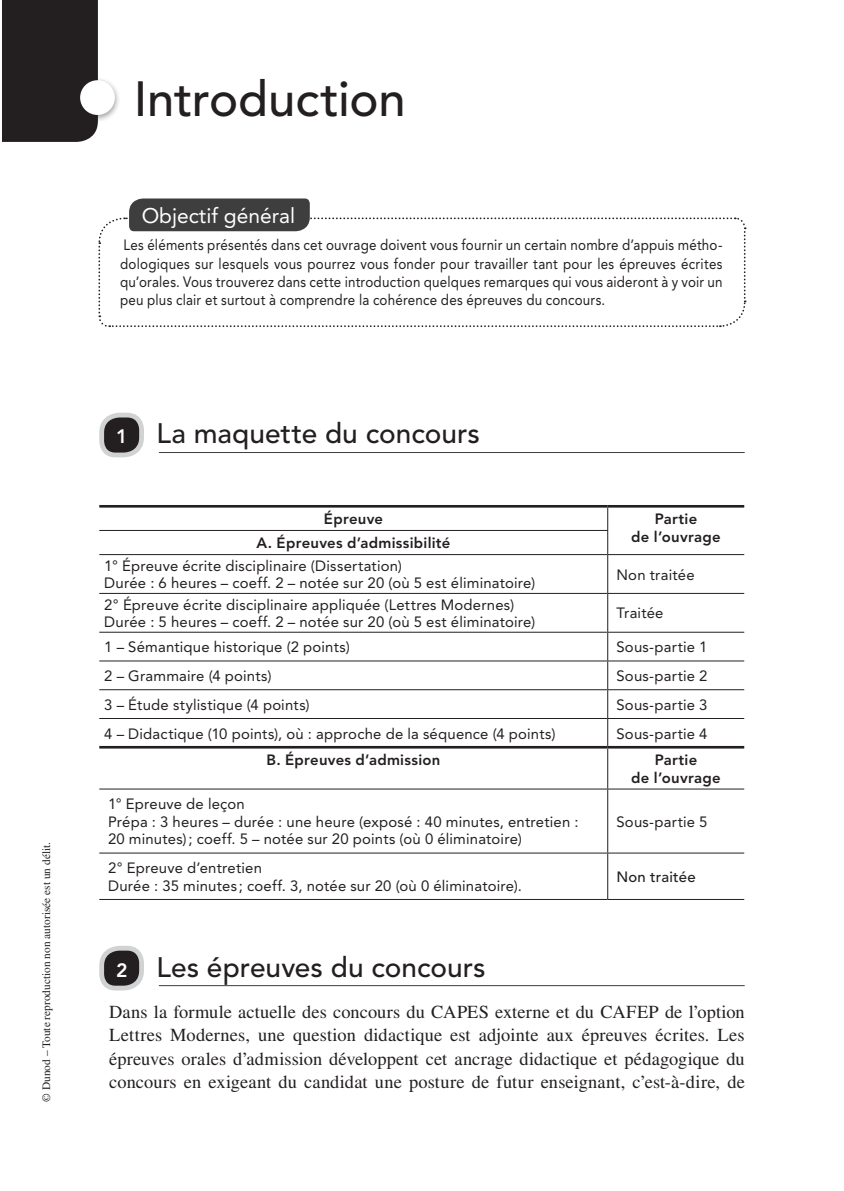
<style>
.page{position:relative;width:844px;height:1191px;background:#fff}
.page>*{position:absolute;margin:0;border:0;box-sizing:border-box;transform-origin:0 0}
.Chapitre_Titre{font:500 49px "Avenir LT Std";letter-spacing:-.005em;color:#231f20}
.t1{font:500 28px "Avenir LT Std";color:#231f20}
.t2{font:21px "Avenir LT Std";color:#fff}
.Texte_courant_1er{font:18.38px/23.6px "STIX General";letter-spacing:.01em;color:#231f20;text-align:justify}
.Tableau_texte{font:14.88px/17.7px "Avenir LT Std";letter-spacing:.015em;color:#231f20}
.Tableau_texte-2{font:14.88px/18.4px "Avenir LT Std";letter-spacing:.015em;color:#231f20;text-align:justify;scale:.9 1}
.Tableau_tetiere{font:800 14.88px/17.7px "Avenir LT Std";letter-spacing:.02em;color:#231f20;text-align:center}
.Tableau_texte-3{font:500 14.88px "Avenir LT Std";letter-spacing:.015em;color:#231f20}
.Gabarit_mention{font:11.38px "Times LT Std";color:#231f20}
.s1{font-weight:800;font-size:19.25px;color:#fff}
</style>
<div class="page">
<div style="left:2px;top:0;width:96px;height:142px;background:#231f20"></div>
<div style="left:76px;top:77px;width:45px;height:45px;background:#231f20;opacity:.4"></div>
<div style="left:80px;top:80px;width:35px;height:35px;background:#fff;border-radius:50%"></div>
<svg style="left:98px;top:198px;width:648px;height:130px"></svg>
<hr style="left:159px;top:452px;width:585px;height:1px;background:#3e3e3f">
<hr style="left:159px;top:985px;width:585px;height:1px;background:#3e3e3f">
<svg style="left:99px;top:412px;width:45px;height:46px"></svg>
<hr style="left:99px;top:852px;width:508px;height:1px;background:#231f20">
<hr style="left:607px;top:852px;width:137px;height:1px;background:#231f20">
<hr style="left:99px;top:899px;width:508px;height:1px;background:#231f20">
<hr style="left:607px;top:899px;width:137px;height:1px;background:#231f20">
<hr style="left:99px;top:505px;width:508px;height:2px;background:#231f20">
<hr style="left:607px;top:505px;width:137px;height:2px;background:#231f20">
<hr style="left:99px;top:554px;width:508px;height:1px;background:#231f20">
<hr style="left:99px;top:593px;width:508px;height:1px;background:#231f20">
<hr style="left:99px;top:632px;width:508px;height:1px;background:#231f20">
<hr style="left:99px;top:660px;width:508px;height:1px;background:#231f20">
<hr style="left:99px;top:689px;width:508px;height:1px;background:#231f20">
<hr style="left:99px;top:718px;width:508px;height:1px;background:#231f20">
<hr style="left:607px;top:554px;width:137px;height:1px;background:#231f20">
<hr style="left:607px;top:555px;width:1px;height:38px;background:#231f20">
<hr style="left:607px;top:593px;width:137px;height:1px;background:#231f20">
<hr style="left:607px;top:594px;width:1px;height:38px;background:#231f20">
<hr style="left:607px;top:632px;width:137px;height:1px;background:#231f20">
<hr style="left:607px;top:660px;width:137px;height:1px;background:#231f20">
<hr style="left:607px;top:689px;width:137px;height:1px;background:#231f20">
<hr style="left:607px;top:718px;width:137px;height:1px;background:#231f20">
<svg style="left:607px;top:632px;width:1px;height:114px"></svg>
<svg style="left:607px;top:507px;width:1px;height:47px"></svg>
<hr style="left:99px;top:746px;width:508px;height:2px;background:#231f20">
<hr style="left:607px;top:746px;width:137px;height:2px;background:#231f20">
<hr style="left:607px;top:788px;width:137px;height:1px;background:#231f20">
<hr style="left:607px;top:748px;width:1px;height:40px;background:#231f20">
<hr style="left:99px;top:788px;width:508px;height:1px;background:#231f20">
<hr style="left:607px;top:789px;width:1px;height:63px;background:#231f20">
<hr style="left:607px;top:853px;width:1px;height:46px;background:#231f20">
<hr style="left:99px;top:530px;width:509px;height:1px;background:#231f20">
<svg style="left:99px;top:946px;width:45px;height:45px;background:#7a787a"></svg>
<p class="Gabarit_mention" style="left:40px;top:1101px;width:261px;rotate:-90deg">© Dunod – Toute reproduction non autorisée est un délit.</p>
<p class="Chapitre_Titre" style="left:134px;top:70px;width:273px">Introduction</p>
<p class="t2" style="left:142px;top:203px;width:155px">Objectif général</p>
<p class="Tableau_texte-2" style="left:120px;top:236px;width:670px">Les éléments présentés dans cet ouvrage doivent vous fournir un certain nombre d’appuis métho&shy;dologiques sur lesquels vous pourrez vous fonder pour travailler tant pour les épreuves écrites qu’orales. Vous trouverez dans cette introduction quelques remarques qui vous aideront à y voir un peu plus clair et surtout à comprendre la cohérence des épreuves du concours.</p>
<p class="t1" style="left:116px;top:417px;width:365px"><span class="s1">1</span> La maquette du concours</p>
<p class="Tableau_tetiere" style="left:324px;top:510px;width:61px">Épreuve</p>
<p class="Tableau_tetiere" style="left:631px;top:510px;width:91px">Partie<br>de l’ouvrage</p>
<p class="Tableau_tetiere" style="left:256px;top:534px;width:195px">A. Épreuves d’admissibilité</p>
<p class="Tableau_texte" style="left:104px;top:557px;width:299px">1° Épreuve écrite disciplinaire (Dissertation)</p>
<p class="Tableau_texte" style="left:104px;top:574px;width:432px">Durée : 6 heures – coeff. 2 – notée sur 20 (où 5 est éliminatoire)</p>
<p class="Tableau_texte" style="left:616px;top:566px;width:80px">Non traitée</p>
<p class="Tableau_texte" style="left:104px;top:596px;width:411px">2° Épreuve écrite disciplinaire appliquée (Lettres Modernes)</p>
<p class="Tableau_texte" style="left:104px;top:613px;width:432px">Durée : 5 heures – coeff. 2 – notée sur 20 (où 5 est éliminatoire)</p>
<p class="Tableau_texte" style="left:616px;top:604px;width:49px">Traitée</p>
<p class="Tableau_texte" style="left:104px;top:638px;width:247px">1 – Sémantique historique (2 points)</p>
<p class="Tableau_texte" style="left:616px;top:638px;width:93px">Sous-partie 1</p>
<p class="Tableau_texte" style="left:104px;top:667px;width:169px">2 – Grammaire (4 points)</p>
<p class="Tableau_texte" style="left:616px;top:667px;width:93px">Sous-partie 2</p>
<p class="Tableau_texte" style="left:104px;top:696px;width:207px">3 – Étude stylistique (4 points)</p>
<p class="Tableau_texte" style="left:616px;top:696px;width:93px">Sous-partie 3</p>
<p class="Tableau_texte" style="left:104px;top:724px;width:452px">4 – Didactique (10 points), où : approche de la séquence (4 points)</p>
<p class="Tableau_texte" style="left:616px;top:724px;width:93px">Sous-partie 4</p>
<p class="Tableau_tetiere" style="left:266px;top:751px;width:175px">B. Épreuves d’admission</p>
<p class="Tableau_tetiere" style="left:631px;top:751px;width:91px">Partie<br>de l’ouvrage</p>
<p class="Tableau_texte" style="left:108px;top:795px;width:138px">1° Epreuve de leçon</p>
<p class="Tableau_texte" style="left:108px;top:812px;width:472px">Prépa : 3 heures – durée : une heure (exposé : 40 minutes, entretien :<br>20 minutes); coeff. 5 – notée sur 20 points (où 0 éliminatoire)</p>
<p class="Tableau_texte" style="left:616px;top:812px;width:93px">Sous-partie 5</p>
<p class="Tableau_texte" style="left:108px;top:859px;width:155px">2° Epreuve d’entretien</p>
<p class="Tableau_texte" style="left:108px;top:876px;width:415px">Durée : 35 minutes ; coeff. 3, notée sur 20 (où 0 éliminatoire).</p>
<p class="Tableau_texte-3" style="left:616px;top:868px;width:81px">Non traitée</p>
<p class="t1" style="left:116px;top:950px;width:371px"><span class="s1">2</span> Les épreuves du concours</p>
<p class="Texte_courant_1er" style="left:109px;top:1000px;width:637px">Dans la formule actuelle des concours du CAPES externe et du CAFEP de l’option Lettres Modernes, une question didactique est adjointe aux épreuves écrites. Les épreuves orales d’admission développent cet ancrage didactique et pédagogique du concours en exigeant du candidat une posture de futur enseignant, c’est-à-dire, de</p>
</div>
